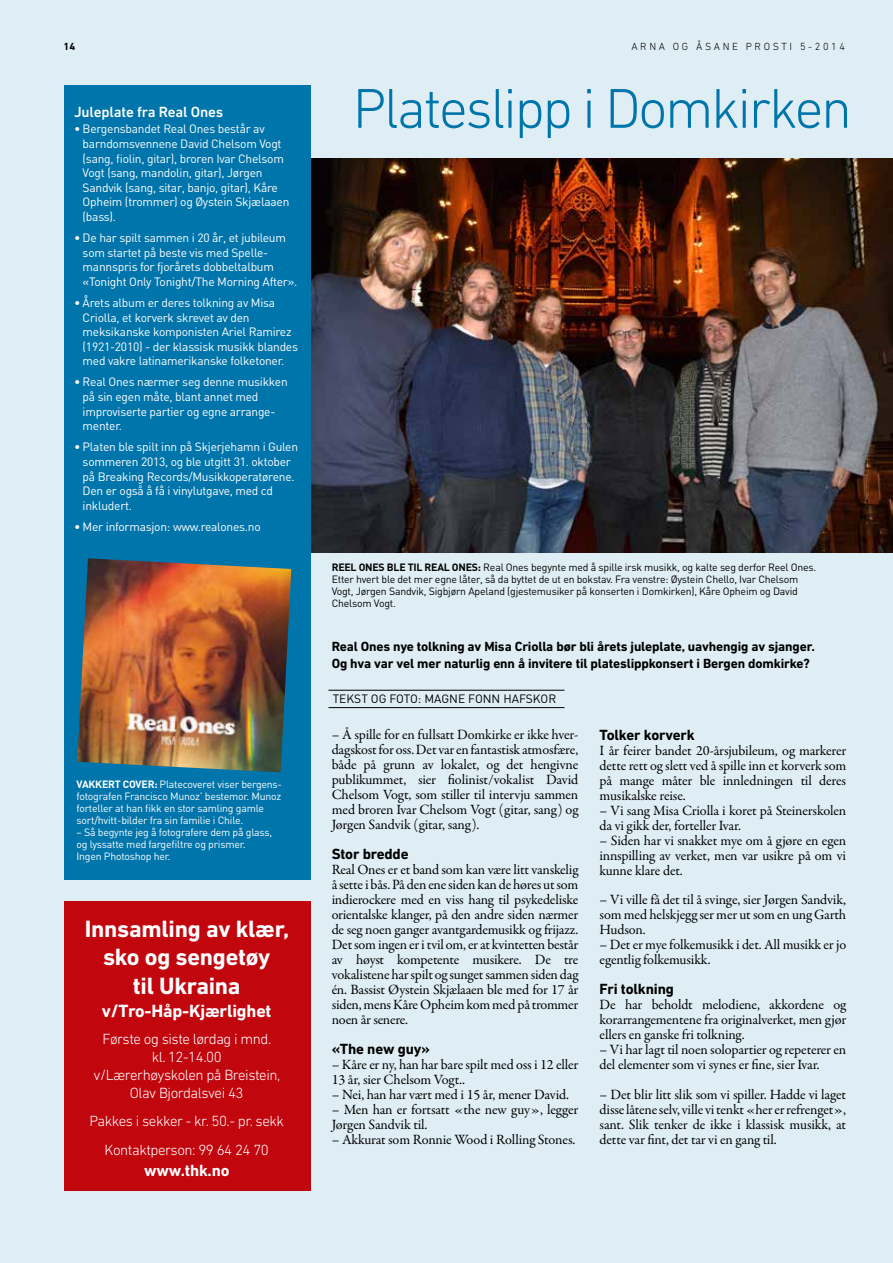
<style>
.page{position:relative;width:893px;height:1263px;background:#dfeef5}
.page>*{position:absolute;margin:0;border:0;box-sizing:border-box;transform-origin:0 0}
.t1{font:300 57px "DIN Next LT Pro";letter-spacing:-.04em;color:#0075ab}
.t2{font:700 24px/28.5px "DIN Next LT Pro";letter-spacing:-.01em;color:#fff;text-align:center}
.t3{font:700 18px "DIN Next LT Pro";letter-spacing:-.01em;color:#fff}
.t4{font:700 16.5px "DIN Next LT Pro";letter-spacing:-.01em;color:#fff}
.t5{font:300 15px/18px "DIN Next LT Pro";letter-spacing:-.03em;color:#fff;text-align:center}
.t6{font:700 15px "DIN Next LT Pro";letter-spacing:-.01em;color:#000}
.t7{font:500 15px "DIN Next LT Pro";letter-spacing:-.01em;color:#fff}
.t8{font:14.25px/15px "Garamond Premr Pro";letter-spacing:-.015em;color:#000;text-align:justify}
.t9{font:700 13.5px/16.5px "DIN Next LT Pro";letter-spacing:-.01em;color:#000}
.t10{font:12px/14.7px "DIN";letter-spacing:-.02em;color:#fff}
.t11{font:12px "DIN";letter-spacing:-.005em;color:#000}
.t12{font:10.5px/12px "DIN";letter-spacing:-.02em;color:#000}
.t13{font:10.5px/12px "DIN";letter-spacing:-.02em;color:#fff}
.t14{font:300 10.5px "DIN Next LT Pro";letter-spacing:.25em;color:#000}
.t15{font:700 10.5px "DIN Next LT Pro";color:#000}
.s1{font-weight:700}
</style>
<div class="page">
<img style="left:310px;top:158px;width:583px;height:395px">
<hr style="left:328px;top:690px;width:236px;height:1px;background:#000">
<hr style="left:328px;top:707px;width:236px;height:1px;background:#000">
<div style="left:64px;top:85px;width:246px;height:794px;background:#0075ab"></div>
<img style="left:77px;top:558px;width:214px;height:214px">
<div style="left:64px;top:901px;width:246px;height:290px;background:#c2060e"></div>
<p class="t15" style="left:64px;top:41px;width:13px">14</p>
<p class="t14" style="left:631px;top:41px;width:215px">ARNA OG ÅSANE PROSTI 5-2014</p>
<p class="t7" style="left:74px;top:103px;width:151px">Juleplate fra Real Ones</p>
<p class="t10" style="left:83px;top:121px;width:208px;text-indent:-9px">• Bergensbandet Real Ones består av barndomsvennene David Chelsom Vogt (sang, fiolin, gitar), broren Ivar Chelsom Vogt (sang, mandolin, gitar), Jørgen Sandvik (sang, sitar, banjo, gitar), Kåre Opheim (trommer) og Øystein Skjælaaen (bass).</p>
<p class="t10" style="left:83px;top:230px;width:216px;text-indent:-9px">• De har spilt sammen i 20 år, et jubileum som startet på beste vis med Spelle&shy;mannspris for fjorårets dobbeltalbum «Tonight Only Tonight/The Morning After».</p>
<p class="t10" style="left:83px;top:295px;width:217px;text-indent:-9px">• Årets album er deres tolkning av Misa Criolla, et korverk skrevet av den meksikanske komponisten Ariel Ramirez (1921-2010) - der klassisk musikk blandes med vakre latinamerikanske folketoner.</p>
<p class="t10" style="left:83px;top:374px;width:207px;text-indent:-9px">• Real Ones nærmer seg denne musikken på sin egen måte, blant annet med improviserte partier og egne arrange&shy;menter.</p>
<p class="t10" style="left:83px;top:439px;width:217px;text-indent:-9px">• Platen ble spilt inn på Skjerjehamn i Gulen sommeren 2013, og ble utgitt 31. oktober på Breaking Records/Musikkoperatørene.<br>Den er også å få i vinylutgave, med cd inkludert.</p>
<p class="t10" style="left:74px;top:519px;width:188px">• Mer informasjon: www.realones.no</p>
<p class="t13" style="left:77px;top:778px;width:207px"><span class="s1">VAKKERT COVER:</span> Platecoveret viser bergens&shy;fotografen Francisco Munoz’ bestemor. Munoz forteller at han fikk en stor samling gamle sort/hvitt-bilder fra sin familie i Chile.</p>
<p class="t13" style="left:77px;top:826px;width:197px">– Så begynte jeg å fotografere dem på glass, og lyssatte med fargefiltre og prismer.<br>Ingen Photoshop her.</p>
<h2 class="t2" style="left:85px;top:914px;width:206px">Innsamling av klær, sko og sengetøy<br>til Ukraina</h2>
<p class="t3" style="left:102px;top:1001px;width:171px">v/Tro-Håp-Kjærlighet</p>
<p class="t5" style="left:93px;top:1029px;width:188px">Første og siste lørdag i mnd.<br>kl. 12-14.00<br>v/Lærerhøyskolen på Breistein,<br>Olav Bjordalsvei 43</p>
<p class="t5" style="left:90px;top:1107px;width:196px;line-height:28.5px">Pakkes i sekker - kr. 50.- pr. sekk<br>Kontaktperson: 99 64 24 70</p>
<p class="t4" style="left:144px;top:1160px;width:87px">www.thk.no</p>
<h1 class="t1" style="left:353px;top:76px;width:500px">Plateslipp i Domkirken</h1>
<p class="t12" style="left:332px;top:561px;width:486px"><span class="s1">REEL ONES BLE TIL REAL ONES:</span> Real Ones begynte med å spille irsk musikk, og kalte seg derfor Reel Ones.<br>Etter hvert ble det mer egne låter, så da byttet de ut en bokstav. Fra venstre: Øystein Chello, Ivar Chelsom Vogt, Jørgen Sandvik, Sigbjørn Apeland (gjestemusiker på konserten i Domkirken), Kåre Opheim og David Chelsom Vogt.</p>
<p class="t9" style="left:332px;top:638px;width:485px">Real Ones nye tolkning av Misa Criolla bør bli årets juleplate, uavhengig av sjanger.<br>Og hva var vel mer naturlig enn å invitere til plateslippkonsert i Bergen domkirke?</p>
<p class="t11" style="left:333px;top:691px;width:15px">Tekst</p>
<p class="t11" style="left:371px;top:691px;width:33px">og foto</p>
<p class="t11" style="left:418px;top:691px;width:25px">: Magne</p>
<p class="t11" style="left:468px;top:691px;width:9px">Fonn</p>
<p class="t11" style="left:503px;top:691px;width:31px">Hafskor</p>
<p class="t8" style="left:332px;top:727px;width:248px">– Å spille for en fullsatt Domkirke er ikke hver&shy;dagskost for oss. Det var en fantastisk atmosfære, både på grunn av lokalet, og det hengivne publikummet, sier fiolinist/vokalist David Chelsom Vogt, som stiller til intervju sammen med broren Ivar Chelsom Vogt (gitar, sang) og Jørgen Sandvik (gitar, sang).</p>
<p class="t6" style="left:332px;top:845px;width:78px">Stor bredde</p>
<p class="t8" style="left:332px;top:862px;width:248px">Real Ones er et band som kan være litt vanskelig å sette i bås. På den ene siden kan de høres ut som indierockere med en viss hang til psykedeliske orientalske klanger, på den andre siden nærmer de seg noen ganger avantgardemusikk og frijazz.<br>Det som ingen er i tvil om, er at kvintetten består av høyst kompetente musikere. De tre vokalistene har spilt og sunget sammen siden dag én. Bassist Øystein Skjælaaen ble med for 17 år siden, mens Kåre Opheim kom med på trommer noen år senere.</p>
<p class="t6" style="left:332px;top:1040px;width:100px">«The new guy»</p>
<p class="t8" style="left:332px;top:1057px;width:248px">– Kåre er ny, han har bare spilt med oss i 12 eller<br>13 år, sier Chelsom Vogt..</p>
<p class="t8" style="left:332px;top:1087px;width:239px">– Nei, han har vært med i 15 år, mener David.</p>
<p class="t8" style="left:332px;top:1102px;width:248px">– Men han er fortsatt «the new guy», legger<br>Jørgen Sandvik til.</p>
<p class="t8" style="left:332px;top:1132px;width:245px">– Akkurat som Ronnie Wood i Rolling Stones.</p>
<p class="t6" style="left:600px;top:726px;width:97px">Tolker korverk</p>
<p class="t8" style="left:600px;top:743px;width:248px">I år feirer bandet 20-årsjubileum, og markerer dette rett og slett ved å spille inn et korverk som på mange måter ble innledningen til deres musikalske reise.</p>
<p class="t8" style="left:600px;top:803px;width:248px">– Vi sang Misa Criolla i koret på Steinerskolen da vi gikk der, forteller Ivar.</p>
<p class="t8" style="left:600px;top:833px;width:248px">– Siden har vi snakket mye om å gjøre en egen innspilling av verket, men var usikre på om vi kunne klare det.</p>
<p class="t8" style="left:600px;top:892px;width:248px">– Vi ville få det til å svinge, sier Jørgen Sandvik, som med helskjegg ser mer ut som en ung Garth Hudson.</p>
<p class="t8" style="left:600px;top:937px;width:248px">– Det er mye folkemusikk i det. All musikk er jo egentlig folkemusikk.</p>
<p class="t6" style="left:600px;top:980px;width:76px">Fri tolkning</p>
<p class="t8" style="left:600px;top:997px;width:248px">De har beholdt melodiene, akkordene og korarrangementene fra originalverket, men gjør ellers en ganske fri tolkning.</p>
<p class="t8" style="left:600px;top:1042px;width:248px">– Vi har lagt til noen solopartier og repeterer en del elementer som vi synes er fine, sier Ivar.</p>
<p class="t8" style="left:600px;top:1087px;width:248px">– Det blir litt slik som vi spiller. Hadde vi laget disse låtene selv, ville vi tenkt «her er refrenget», sant. Slik tenker de ikke i klassisk musikk, at dette var fint, det tar vi en gang til.</p>
</div>
